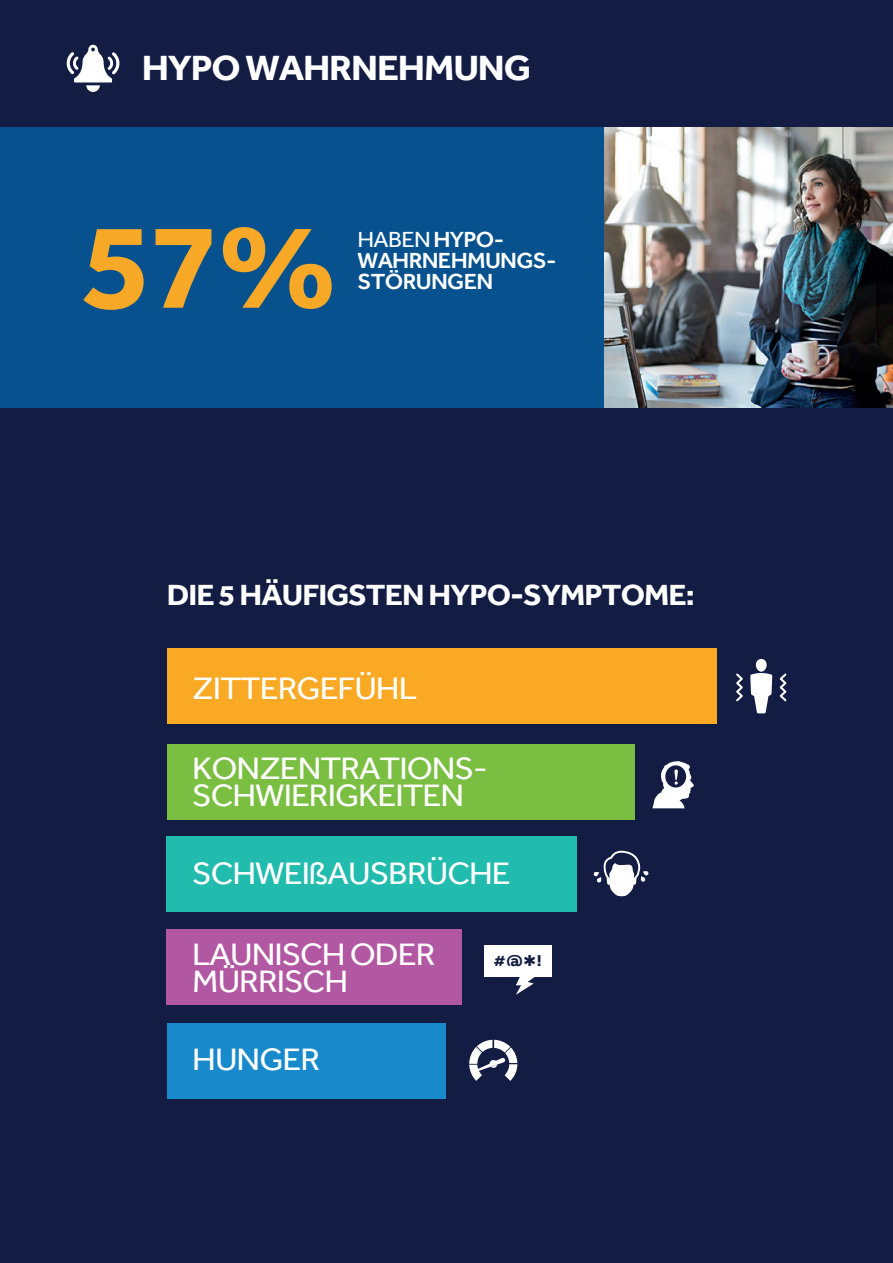
<style>
.page{position:relative;width:893px;height:1263px;background:#fff}
.page>*{position:absolute;margin:0;border:0;box-sizing:border-box;transform-origin:0 0}
.t1{font:700 124.8px "Effra";color:#f6a826;scale:1.05 1}
.t2{font:700 36px "Effra";letter-spacing:-.03em;color:#fff;scale:1.05 1}
.t3{font:31.8px/27px "Effra";letter-spacing:-.03em;color:#fff;scale:1.05 1}
.t4{font:700 30px "Effra";letter-spacing:-.03em;color:#fff;scale:1.05 1}
.t5{font:500 22.5px/21.3px "Effra";letter-spacing:-.03em;color:#fff;scale:1.05 1}
.t6{font:700 16.2px "Effra";color:#131c42;scale:1.05 1}
.s1{font-weight:400}
.s2{font-weight:500;font-size:27.6px}
</style>
<div class="page">
<div style="left:0;top:406px;width:893px;height:857px;background:#131c42"></div>
<div style="left:0;top:0;width:893px;height:127px;background:#131c42"></div>
<div style="left:167px;top:648px;width:549px;height:76px;background:#faa925"></div>
<div style="left:167px;top:744px;width:467px;height:75px;background:#7abe42"></div>
<div style="left:167px;top:836px;width:410px;height:75px;background:#22bcaf"></div>
<div style="left:167px;top:929px;width:295px;height:76px;background:#b257a2"></div>
<div style="left:167px;top:1023px;width:279px;height:75px;background:#1889cb"></div>
<img style="left:604px;top:127px;width:289px;height:281px">
<svg style="left:736px;top:673px;width:7px;height:28px"></svg>
<svg style="left:780px;top:673px;width:6px;height:28px"></svg>
<svg style="left:750px;top:659px;width:22px;height:54px"></svg>
<svg style="left:652px;top:761px;width:42px;height:47px"></svg>
<div style="left:484px;top:945px;width:68px;height:32px;background:#fff"></div>
<svg style="left:516px;top:977px;width:19px;height:18px"></svg>
<svg style="left:469px;top:1040px;width:48px;height:41px"></svg>
<svg style="left:593px;top:851px;width:56px;height:45px"></svg>
<svg style="left:66px;top:45px;width:54px;height:47px"></svg>
<div style="left:0;top:127px;width:604px;height:281px;background:#07528e"></div>
<p class="t2" style="left:142px;top:46px;width:372px">HYPO WAHRNEHMUNG</p>
<h1 class="t1" style="left:81px;top:190px;width:246px">57%</h1>
<p class="t5" style="left:358px;top:228px;width:191px"><span class="s1">HABEN</span> HYPO-<br>WAHRNEHMUNGS-</p>
<p class="t5" style="left:358px;top:271px;width:131px">STÖRUNGEN</p>
<p class="t4" style="left:167px;top:576px;width:504px">DIE 5 HÄUFIGSTEN HYPO-SYMPTOME:</p>
<p class="t3" style="left:192px;top:674px;width:216px">ZITTERGEFÜHL</p>
<p class="t3" style="left:192px;top:754px;width:283px">KONZENTRATIONS-<br>SCHWIERIGKEITEN</p>
<p class="t3" style="left:192px;top:860px;width:305px">SCHWEIßAUSBRÜCHE</p>
<p class="t3" style="left:192px;top:940px;width:233px">LAUNISCH ODER<br>MÜRRISCH</p>
<p class="t3" style="left:192px;top:1046px;width:123px">HUNGER</p>
<p class="t6" style="left:494px;top:951px;width:47px">#@<span class="s2">*</span>!</p>
</div>
